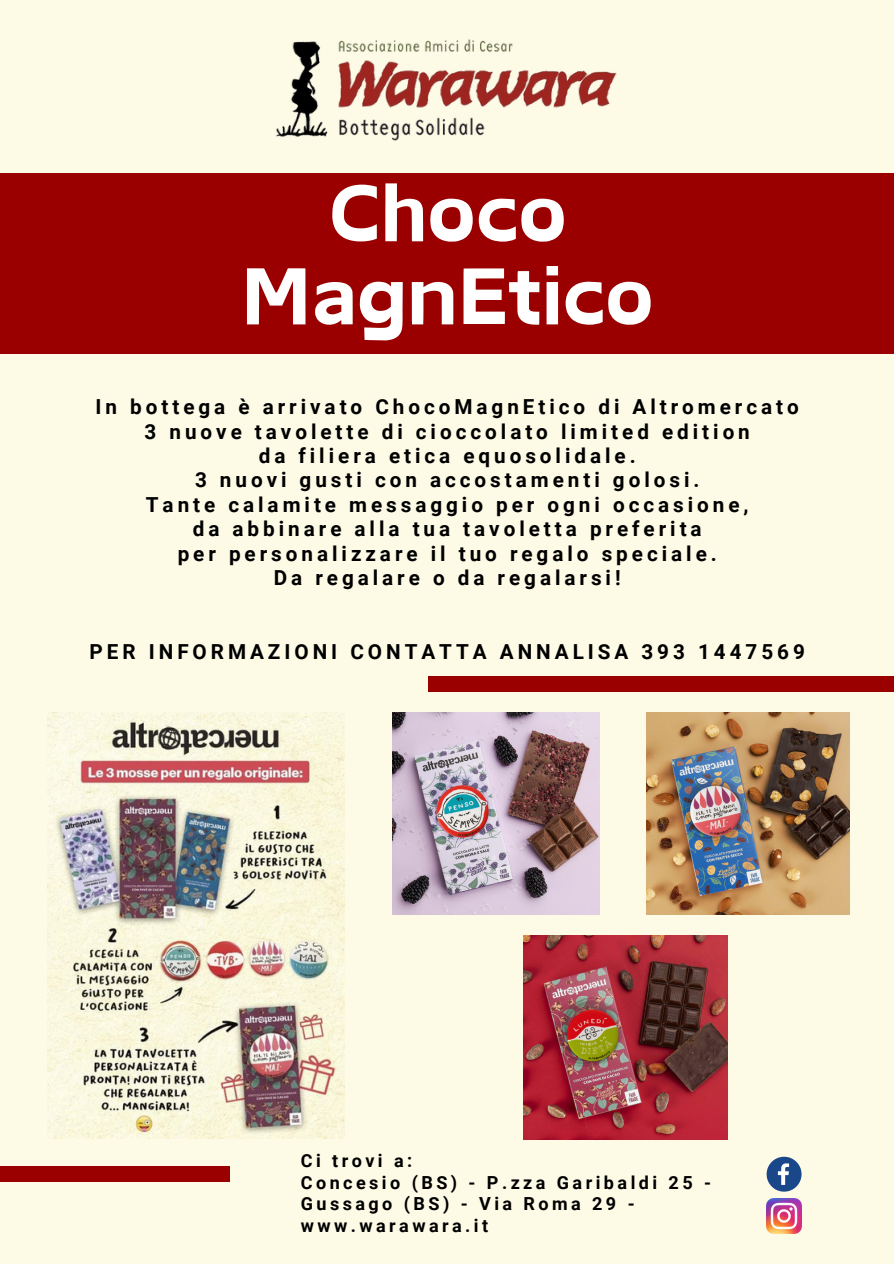
<style>
.page{position:relative;width:894px;height:1264px;background:#fff}
.page>*{position:absolute;margin:0;border:0;box-sizing:border-box;transform-origin:0 0}
.t1{font:700 75.6px/83.1px "Canva Acid";color:#fff;text-align:center}
.t2{font:700 20.7px/24.5px "Roboto";letter-spacing:.19em;color:#000;text-align:center}
.t3{font:700 18px "Roboto";letter-spacing:.19em;color:#000}
</style>
<div class="page">
<div style="left:0;top:0;width:893px;height:1263px;background:#fdfae6"></div>
<div style="left:428px;top:676px;width:465px;height:16px;background:#9b0000"></div>
<div style="left:0;top:174px;width:893px;height:180px;background:#9b0000"></div>
<div style="left:0;top:1166px;width:230px;height:15px;background:#9b0000"></div>
<img style="left:276px;top:39px;width:341px;height:102px">
<svg style="left:766px;top:1156px;width:35px;height:35px"></svg>
<img style="left:766px;top:1198px;width:35px;height:35px">
<img style="left:47px;top:712px;width:297px;height:426px">
<img style="left:392px;top:712px;width:207px;height:203px">
<img style="left:646px;top:712px;width:203px;height:203px">
<img style="left:523px;top:935px;width:203px;height:204px">
<p class="t1" style="left:241px;top:169px;width:414px">Choco<br>MagnEtico</p>
<p class="t2" style="left:96px;top:395px;width:704px">In bottega è arrivato ChocoMagnEtico di Altromercato 3 nuove tavolette di cioccolato limited edition<br>da filiera etica equosolidale.<br>3 nuovi gusti con accostamenti golosi.<br>Tante calamite messaggio per ogni occasione,<br>da abbinare alla tua tavoletta preferita<br>per personalizzare il tuo regalo speciale.<br>Da regalare o da regalarsi!</p>
<p class="t2" style="left:90px;top:640px;width:716px">PER INFORMAZIONI CONTATTA ANNALISA 393 1447569</p>
<p class="t3" style="left:301px;top:1150px;width:113px">Ci trovi a:</p>
<p class="t3" style="left:301px;top:1171px;width:411px">Concesio (BS) - P.zza Garibaldi 25 -</p>
<p class="t3" style="left:301px;top:1193px;width:335px">Gussago (BS) - Via Roma 29 -</p>
<p class="t3" style="left:301px;top:1214px;width:189px">www.warawara.it</p>
</div>
